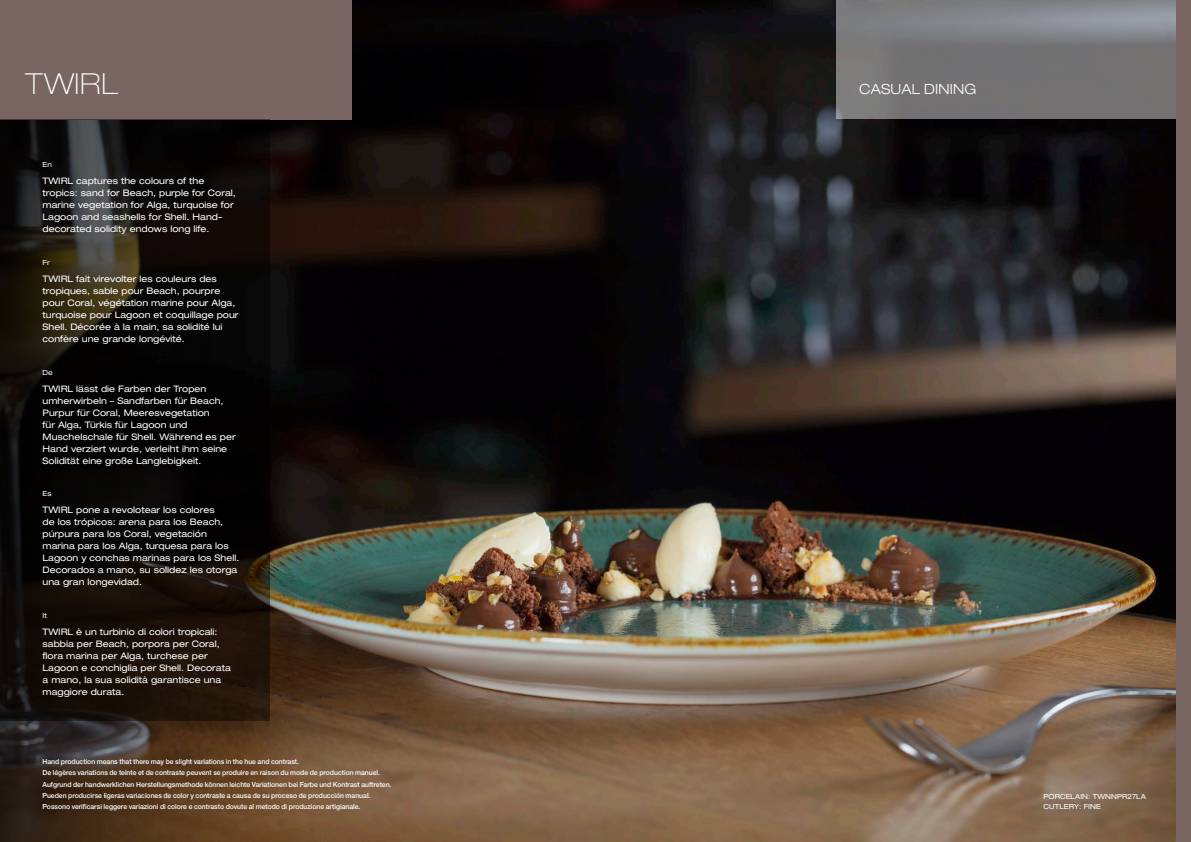
<style>
.page{position:relative;width:1191px;height:842px;background:#fff}
.page>*{position:absolute;margin:0;border:0;box-sizing:border-box;transform-origin:0 0}
.t1{font:100 expanded 29px "Helvetica Neue LT Pro";letter-spacing:.025em;color:#fff}
.t2{font:300 expanded 14px "Helvetica Neue LT Pro";letter-spacing:.01em;color:#fff}
.t3{font:expanded 9px/12px "Helvetica Neue LT Pro";color:#fff}
.t4{font:500 7px/11.4px "Helvetica Neue LT Pro";letter-spacing:-.005em;color:#fff}
.t5{font:expanded 7px/10px "Helvetica Neue LT Pro";color:#fff}
</style>
<div class="page">
<img style="left:324px;top:0;width:852px;height:842px">
<svg style="left:836px;top:0;width:340px;height:119px;background:#79797b"></svg>
<svg style="left:0;top:119px;width:324px;height:723px;background:#3b2b1d"></svg>
<div style="left:0;top:0;width:351px;height:119px;background:#796562"></div>
<div style="left:1176px;top:0;width:15px;height:842px;background:#796562"></div>
<svg style="left:0;top:119px;width:269px;height:601px;background:#110d09"></svg>
<h1 class="t1" style="left:26px;top:66px;width:94px">TWIRL</h1>
<h2 class="t2" style="left:859px;top:80px;width:119px">CASUAL DINING</h2>
<p class="t5" style="left:43px;top:160px;width:11px">En</p>
<p class="t3" style="left:43px;top:175px;width:195px">TWIRL captures the colours of the tropics: sand for Beach, purple for Coral, marine vegetation for Alga, turquoise for Lagoon and seashells for Shell. Hand&shy;decorated solidity endows long life.</p>
<p class="t5" style="left:43px;top:257px;width:9px">Fr</p>
<p class="t3" style="left:43px;top:273px;width:197px">TWIRL fait virevolter les couleurs des tropiques, sable pour Beach, pourpre pour Coral, végétation marine pour Alga, turquoise pour Lagoon et coquillage pour Shell. Décorée à la main, sa solidité lui confère une grande longévité.</p>
<p class="t5" style="left:43px;top:367px;width:12px">De</p>
<p class="t3" style="left:43px;top:382px;width:195px">TWIRL lässt die Farben der Tropen umherwirbeln – Sandfarben für Beach, Purpur für Coral, Meeresvegetation<br>für Alga, Türkis für Lagoon und Muschelschale für Shell. Während es per Hand verziert wurde, verleiht ihm seine Solidität eine große Langlebigkeit.</p>
<p class="t5" style="left:43px;top:489px;width:11px">Es</p>
<p class="t3" style="left:43px;top:504px;width:198px">TWIRL pone a revolotear los colores<br>de los trópicos: arena para los Beach, púrpura para los Coral, vegetación marina para los Alga, turquesa para los Lagoon y conchas marinas para los Shell.<br>Decorados a mano, su solidez les otorga una gran longevidad.</p>
<p class="t5" style="left:43px;top:610px;width:6px">It</p>
<p class="t3" style="left:43px;top:625px;width:190px">TWIRL è un turbinio di colori tropicali: sabbia per Beach, porpora per Coral, flora marina per Alga, turchese per Lagoon e conchiglia per Shell. Decorata a mano, la sua solidità garantisce una maggiore durata.</p>
<p class="t4" style="left:43px;top:755px;width:350px">Hand production means that there may be slight variations in the hue and contrast.<br>De légères variations de teinte et de contraste peuvent se produire en raison du mode de production manuel.<br>Aufgrund der handwerklichen Herstellungsmethode können leichte Variationen bei Farbe und Kontrast auftreten.<br>Pueden producirse ligeras variaciones de color y contraste a causa de su proceso de producción manual.<br>Possono verificarsi leggere variazioni di colore e contrasto dovute al metodo di produzione artigianale.</p>
<p class="t5" style="left:1043px;top:792px;width:104px">PORCELAIN: TWNNPR27LA<br>CUTLERY: FINE</p>
</div>
